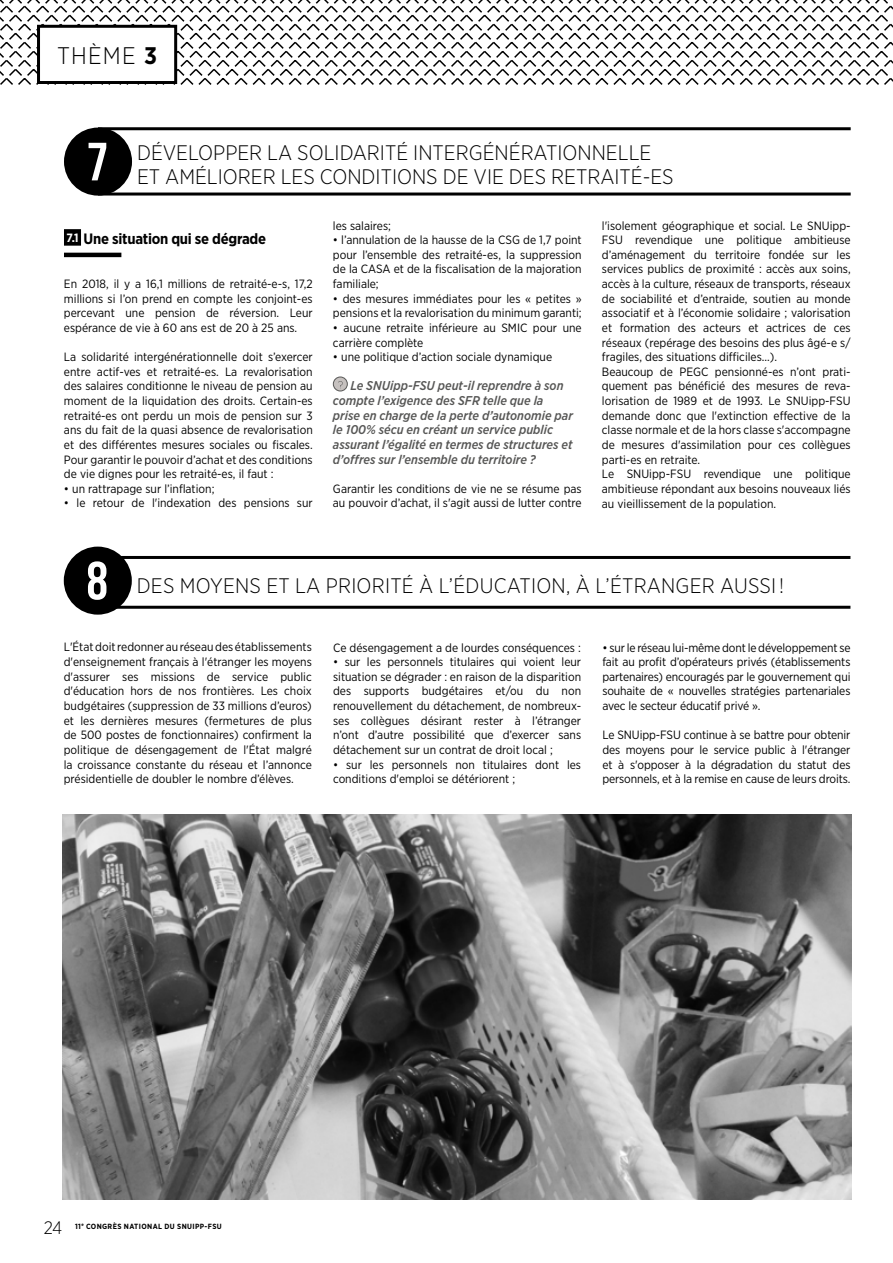
<style>
.page{position:relative;width:893px;height:1263px;background:#fff}
.page>*{position:absolute;margin:0;border:0;box-sizing:border-box;transform-origin:0 0}
.t1{font:53.7px "Bebas Neue";color:#fff}
.t2{font:300 24px "Gotham Narrow";letter-spacing:.05em;color:#000}
.t3{font:300 21px/24px "Gotham Narrow";color:#000}
.t4{font:300 18px "Gotham Narrow";color:#000}
.t5{font:700 15px "Gotham Narrow";letter-spacing:-.015em;color:#000}
.t6{font:italic 500 12.75px/14.5px "Gotham Narrow";color:#575756}
.t7{font:12px/14.7px "Gotham Narrow";color:#000;text-align:justify}
.t8{font:700 7.5px "Gotham Narrow";letter-spacing:.05em;color:#000}
.s1{font-weight:700}
.s2{font-size:12px;color:#fff}
</style>
<div class="page">
<svg style="left:0;top:0;width:893px;height:84px"></svg>
<div style="left:39px;top:26px;width:137px;height:56px;background:#fff"></div>
<div style="left:37px;top:25px;width:140px;height:59px;border:3px solid #000"></div>
<hr style="left:98px;top:556px;width:752px;height:3px;background:#000">
<hr style="left:98px;top:606px;width:752px;height:3px;background:#000">
<div style="left:64px;top:547px;width:68px;height:68px;background:#000;border-radius:50%"></div>
<hr style="left:98px;top:127px;width:753px;height:3px;background:#000">
<hr style="left:98px;top:193px;width:753px;height:3px;background:#000">
<div style="left:64px;top:128px;width:68px;height:68px;background:#000;border-radius:50%"></div>
<hr style="left:64px;top:253px;width:57px;height:4px;background:#000">
<div style="left:64px;top:229px;width:17px;height:17px;background:#000"></div>
<div style="left:333px;top:377px;width:14px;height:14px;background:#c6c1bf;border-radius:50%"></div>
<div style="left:333px;top:377px;width:15px;height:14px;border:1px solid #575756;border-radius:50%"></div>
<svg style="left:338px;top:381px;width:5px;height:7px"></svg>
<img style="left:62px;top:815px;width:790px;height:384px">
<h2 class="t2" style="left:57px;top:41px;width:102px">THÈME <span class="s1">3</span></h2>
<h1 class="t1" style="left:87px;top:132px;width:23px">7</h1>
<h3 class="t3" style="left:137px;top:140px;width:538px">DÉVELOPPER LA SOLIDARITÉ INTERGÉNÉRATIONNELLE<br>ET AMÉLIORER LES CONDITIONS DE VIE DES RETRAITÉ-ES</h3>
<p class="t5" style="left:67px;top:229px;width:201px"><span class="s2">7.1</span> Une situation qui se dégrade</p>
<p class="t7" style="left:64px;top:276px;width:250px">En 2018, il y a 16,1 millions de retraité-e-s, 17,2 millions si l’on prend en compte les conjoint-es percevant une pension de réversion. Leur espérance de vie à 60 ans est de 20 à 25 ans.</p>
<p class="t7" style="left:64px;top:349px;width:250px">La solidarité intergénérationnelle doit s’exercer entre actif-ves et retraité-es. La revalorisation des salaires conditionne le niveau de pension au moment de la liquidation des droits. Certain-es retraité-es ont perdu un mois de pension sur 3 ans du fait de la quasi absence de revalorisation et des différentes mesures sociales ou fiscales.<br>Pour garantir le pouvoir d’achat et des conditions de vie dignes pour les retraité-es, il faut :</p>
<p class="t7" style="left:64px;top:481px;width:152px">• un rattrapage sur l’inflation;</p>
<p class="t7" style="left:64px;top:496px;width:250px">• le retour de l'indexation des pensions sur</p>
<p class="t7" style="left:333px;top:218px;width:59px">les salaires;</p>
<p class="t7" style="left:333px;top:232px;width:250px">• l’annulation de la hausse de la CSG de 1,7 point pour l’ensemble des retraité-es, la suppression de la CASA et de la fiscalisation de la majoration familiale;</p>
<p class="t7" style="left:333px;top:291px;width:250px">• des mesures immédiates pour les « petites » pensions et la revalorisation du minimum garanti;</p>
<p class="t7" style="left:333px;top:320px;width:250px">• aucune retraite inférieure au SMIC pour une carrière complète</p>
<p class="t7" style="left:333px;top:349px;width:221px">• une politique d’action sociale dynamique</p>
<p class="t6" style="left:333px;top:378px;width:242px;text-indent:18px">Le SNUipp-FSU peut-il reprendre à son compte l’exigence des SFR telle que la prise en charge de la perte d’autonomie par le 100% sécu en créant un service public assurant l’égalité en termes de structures et d’offres sur l’ensemble du territoire ?</p>
<p class="t7" style="left:333px;top:481px;width:250px">Garantir les conditions de vie ne se résume pas au pouvoir d’achat, il s'agit aussi de lutter contre</p>
<p class="t7" style="left:602px;top:218px;width:250px;text-align:left">l'isolement géographique et social. Le SNUipp-FSU revendique une politique ambitieuse d’aménagement du territoire fondée sur les services publics de proximité : accès aux soins, accès à la culture, réseaux de transports, réseaux de sociabilité et d’entraide, soutien au monde associatif et à l’économie solidaire ; valorisation et formation des acteurs et actrices de ces réseaux (repérage des besoins des plus âgé-e s/ fragiles, des situations difficiles...).<br>Beaucoup de PEGC pensionné-es n’ont prati&shy;quement pas bénéficié des mesures de reva&shy;lorisation de 1989 et de 1993. Le SNUipp-FSU demande donc que l'extinction effective de la classe normale et de la hors classe s'accompagne de mesures d'assimilation pour ces collègues parti-es en retraite.<br>Le SNUipp-FSU revendique une politique ambitieuse répondant aux besoins nouveaux liés au vieillissement de la population.</p>
<h1 class="t1" style="left:87px;top:551px;width:23px">8</h1>
<h3 class="t3" style="left:137px;top:573px;width:649px">DES MOYENS ET LA PRIORITÉ À L’ÉDUCATION, À L’ÉTRANGER AUSSI !</h3>
<p class="t7" style="left:64px;top:640px;width:250px">L'État doit redonner au réseau des établissements d'enseignement français à l'étranger les moyens d'assurer ses missions de service public d'éducation hors de nos frontières. Les choix budgétaires (suppression de 33 millions d’euros) et les dernières mesures (fermetures de plus de 500 postes de fonctionnaires) confirment la politique de désengagement de l'État malgré la croissance constante du réseau et l’annonce présidentielle de doubler le nombre d’élèves.</p>
<p class="t7" style="left:333px;top:640px;width:249px">Ce désengagement a de lourdes conséquences :</p>
<p class="t7" style="left:333px;top:654px;width:250px">• sur les personnels titulaires qui voient leur situation se dégrader : en raison de la disparition des supports budgétaires et/ou du non renouvellement du détachement, de nombreux&shy;ses collègues désirant rester à l’étranger n’ont d’autre possibilité que d’exercer sans détachement sur un contrat de droit local ;</p>
<p class="t7" style="left:333px;top:757px;width:250px">• sur les personnels non titulaires dont les conditions d'emploi se détériorent ;</p>
<p class="t7" style="left:602px;top:640px;width:250px">• sur le réseau lui-même dont le développement se fait au profit d’opérateurs privés (établissements partenaires) encouragés par le gouvernement qui souhaite de « nouvelles stratégies partenariales avec le secteur éducatif privé ».</p>
<p class="t7" style="left:602px;top:727px;width:250px">Le SNUipp-FSU continue à se battre pour obtenir des moyens pour le service public à l'étranger et à s'opposer à la dégradation du statut des personnels, et à la remise en cause de leurs droits.</p>
<h3 class="t4" style="left:44px;top:1216px;width:20px">24</h3>
<p class="t8" style="left:75px;top:1221px;width:148px">11<sup>e</sup> CONGRÈS NATIONAL DU SNUIPP-FSU</p>
</div>
